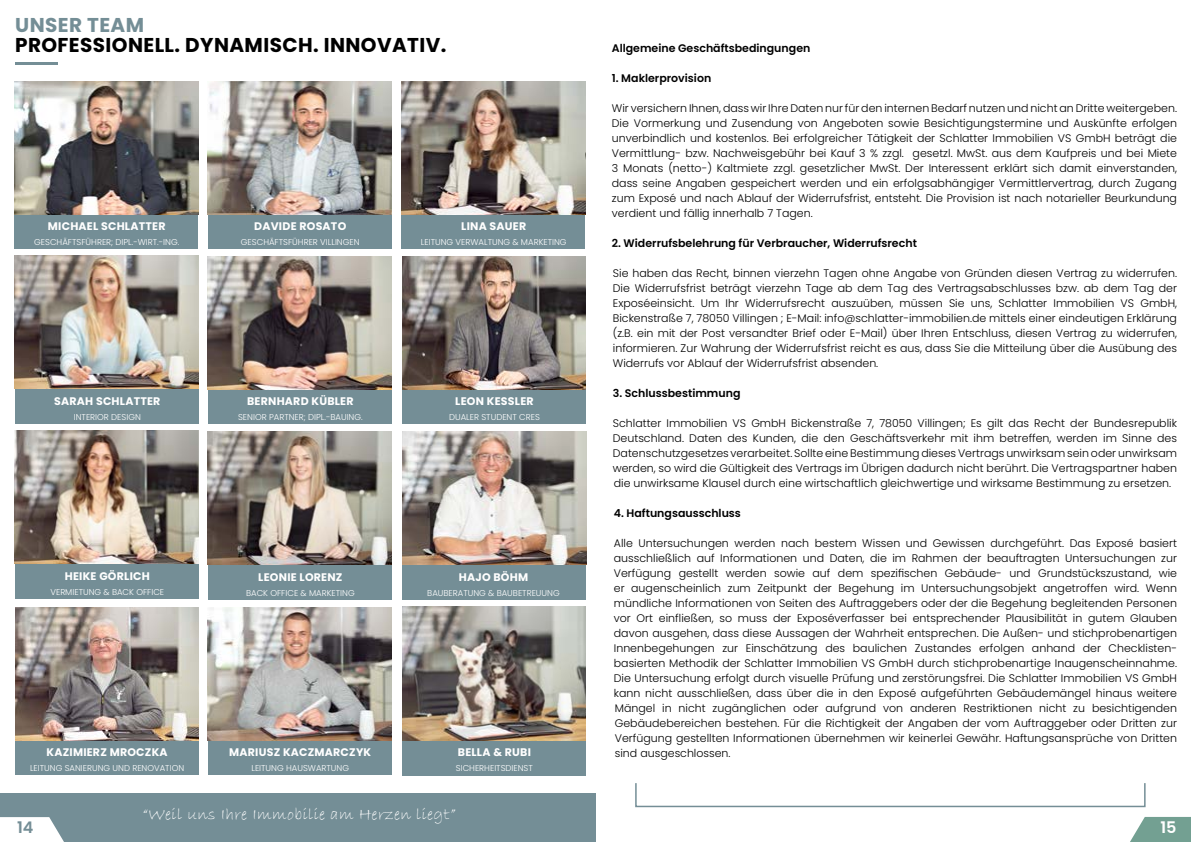
<style>
.page{position:relative;width:1191px;height:842px;background:#fff}
.page>*{position:absolute;margin:0;border:0;box-sizing:border-box;transform-origin:0 0}
.t1{font:700 20px "Poppins";letter-spacing:.02em;color:#000}
.t2{font:700 20px "Poppins";letter-spacing:.02em;color:#748e96}
.t3{font:17px "Bradley Hand ITC";letter-spacing:.02em;color:#fff}
.t4{font:600 16px "Poppins";color:#fff}
.t5{font:600 16px "Poppins";color:#748e96}
.t6{font:300 11px/15px "Poppins";color:#000;text-align:justify}
.t7{font:700 11px "Poppins";letter-spacing:.02em;color:#fff}
.t8{font:600 11px "Poppins";color:#000}
.t9{font:300 8.5px "Poppins";color:#fff}
</style>
<div class="page">
<svg style="left:1130px;top:817px;width:61px;height:25px"></svg>
<div style="left:402px;top:739px;width:184px;height:36px;background:#748e96"></div>
<img style="left:402px;top:607px;width:184px;height:133px">
<div style="left:0;top:793px;width:595px;height:49px;background:#748e96"></div>
<svg style="left:0;top:817px;width:64px;height:25px"></svg>
<hr style="left:15px;top:63px;width:43px;height:2px;background:#748e96">
<div style="left:14px;top:214px;width:184px;height:35px;background:#748e96"></div>
<img style="left:14px;top:81px;width:184px;height:133px">
<div style="left:208px;top:214px;width:184px;height:35px;background:#748e96"></div>
<img style="left:208px;top:81px;width:184px;height:133px">
<div style="left:401px;top:214px;width:184px;height:35px;background:#748e96"></div>
<img style="left:401px;top:81px;width:184px;height:133px">
<div style="left:15px;top:388px;width:184px;height:36px;background:#748e96"></div>
<img style="left:15px;top:255px;width:184px;height:133px">
<div style="left:208px;top:388px;width:184px;height:36px;background:#748e96"></div>
<img style="left:208px;top:256px;width:184px;height:133px">
<div style="left:402px;top:388px;width:184px;height:36px;background:#748e96"></div>
<img style="left:402px;top:256px;width:184px;height:133px">
<div style="left:15px;top:563px;width:184px;height:36px;background:#748e96"></div>
<img style="left:15px;top:431px;width:184px;height:133px">
<div style="left:208px;top:564px;width:184px;height:36px;background:#748e96"></div>
<img style="left:208px;top:432px;width:184px;height:133px">
<div style="left:402px;top:564px;width:184px;height:36px;background:#748e96"></div>
<div style="left:15px;top:739px;width:184px;height:36px;background:#748e96"></div>
<img style="left:402px;top:431px;width:184px;height:133px">
<div style="left:208px;top:739px;width:183px;height:36px;background:#748e96"></div>
<img style="left:208px;top:607px;width:183px;height:133px">
<img style="left:15px;top:607px;width:184px;height:133px">
<div style="left:635px;top:782px;width:510px;height:25px;border:2px solid #748e96"></div>
<h1 class="t2" style="left:15px;top:16px;width:130px">UNSER TEAM</h1>
<h1 class="t1" style="left:15px;top:36px;width:433px">PROFESSIONELL. DYNAMISCH. INNOVATIV.</h1>
<p class="t7" style="left:48px;top:222px;width:119px">MICHAEL SCHLATTER</p>
<p class="t9" style="left:34px;top:237px;width:146px">GESCHÄFTSFÜHRER; DIPL.-WIRT.-ING.</p>
<p class="t7" style="left:254px;top:222px;width:94px">DAVIDE ROSATO</p>
<p class="t9" style="left:241px;top:237px;width:120px">GESCHÄFTSFÜHRER VILLINGEN</p>
<p class="t7" style="left:461px;top:222px;width:66px">LINA SAUER</p>
<p class="t9" style="left:421px;top:237px;width:147px">LEITUNG VERWALTUNG &amp; MARKETING</p>
<p class="t7" style="left:54px;top:396px;width:108px">SARAH SCHLATTER</p>
<p class="t9" style="left:74px;top:412px;width:68px">INTERIOR DESIGN</p>
<p class="t7" style="left:247px;top:396px;width:108px">BERNHARD KÜBLER</p>
<p class="t9" style="left:238px;top:412px;width:126px">SENIOR PARTNER; DIPL.-BAUING.</p>
<p class="t7" style="left:455px;top:396px;width:80px">LEON KESSLER</p>
<p class="t9" style="left:449px;top:412px;width:92px">DUALER STUDENT CRES</p>
<p class="t7" style="left:65px;top:571px;width:86px">HEIKE GÖRLICH</p>
<p class="t9" style="left:50px;top:587px;width:115px">VERMIETUNG &amp; BACK OFFICE</p>
<p class="t7" style="left:258px;top:572px;width:86px">LEONIE LORENZ</p>
<p class="t9" style="left:246px;top:588px;width:110px">BACK OFFICE &amp; MARKETING</p>
<p class="t7" style="left:459px;top:572px;width:71px">HAJO BÖHM</p>
<p class="t9" style="left:427px;top:588px;width:134px">BAUBERATUNG &amp; BAUBETREUUNG</p>
<p class="t7" style="left:47px;top:747px;width:123px">KAZIMIERZ MROCZKA</p>
<p class="t9" style="left:30px;top:763px;width:156px">LEITUNG SANIERUNG UND RENOVATION</p>
<p class="t7" style="left:229px;top:747px;width:144px">MARIUSZ KACZMARCZYK</p>
<p class="t9" style="left:251px;top:763px;width:99px">LEITUNG HAUSWARTUNG</p>
<p class="t7" style="left:458px;top:747px;width:75px">BELLA &amp; RUBI</p>
<p class="t9" style="left:456px;top:763px;width:79px">SICHERHEITSDIENST</p>
<h3 class="t5" style="left:17px;top:818px;width:18px">14</h3>
<h2 class="t3" style="left:143px;top:806px;width:314px">“Weil uns Ihre Immobilie am Herzen liegt”</h2>
<p class="t8" style="left:612px;top:42px;width:200px">Allgemeine Geschäftsbedingungen</p>
<p class="t8" style="left:612px;top:72px;width:101px">1. Maklerprovision</p>
<p class="t6" style="left:612px;top:101px;width:567px">Wir versichern Ihnen, dass wir Ihre Daten nur für den internen Bedarf nutzen und nicht an Dritte weitergeben.<br>Die Vormerkung und Zusendung von Angeboten sowie Besichtigungstermine und Auskünfte erfolgen unverbindlich und kostenlos. Bei erfolgreicher Tätigkeit der Schlatter Immobilien VS GmbH beträgt die Vermittlung- bzw. Nachweisgebühr bei Kauf 3 % zzgl. gesetzl. MwSt. aus dem Kaufpreis und bei Miete 3 Monats (netto-) Kaltmiete zzgl. gesetzlicher MwSt. Der Interessent erklärt sich damit einverstanden, dass seine Angaben gespeichert werden und ein erfolgsabhängiger Vermittlervertrag, durch Zugang zum Exposé und nach Ablauf der Widerrufsfrist, entsteht. Die Provision ist nach notarieller Beurkundung verdient und fällig innerhalb 7 Tagen.</p>
<p class="t8" style="left:612px;top:237px;width:306px">2. Widerrufsbelehrung für Verbraucher, Widerrufsrecht</p>
<p class="t6" style="left:613px;top:266px;width:566px">Sie haben das Recht, binnen vierzehn Tagen ohne Angabe von Gründen diesen Vertrag zu widerrufen.<br>Die Widerrufsfrist beträgt vierzehn Tage ab dem Tag des Vertragsabschlusses bzw. ab dem Tag der Exposéeinsicht. Um Ihr Widerrufsrecht auszuüben, müssen Sie uns, Schlatter Immobilien VS GmbH, Bickenstraße 7, 78050 Villingen ; E-Mail: info@schlatter-immobilien.de mittels einer eindeutigen Erklärung (z.B. ein mit der Post versandter Brief oder E-Mail) über Ihren Entschluss, diesen Vertrag zu widerrufen, informieren. Zur Wahrung der Widerrufsfrist reicht es aus, dass Sie die Mitteilung über die Ausübung des Widerrufs vor Ablauf der Widerrufsfrist absenden.</p>
<p class="t8" style="left:613px;top:387px;width:129px">3. Schlussbestimmung</p>
<p class="t6" style="left:613px;top:416px;width:566px">Schlatter Immobilien VS GmbH Bickenstraße 7, 78050 Villingen; Es gilt das Recht der Bundesrepublik Deutschland. Daten des Kunden, die den Geschäftsverkehr mit ihm betreffen, werden im Sinne des Datenschutzgesetzes verarbeitet. Sollte eine Bestimmung dieses Vertrags unwirksam sein oder unwirksam werden, so wird die Gültigkeit des Vertrags im Übrigen dadurch nicht berührt. Die Vertragspartner haben die unwirksame Klausel durch eine wirtschaftlich gleichwertige und wirksame Bestimmung zu ersetzen.</p>
<p class="t8" style="left:614px;top:507px;width:129px">4. Haftungsausschluss</p>
<p class="t6" style="left:614px;top:536px;width:565px">Alle Untersuchungen werden nach bestem Wissen und Gewissen durchgeführt. Das Exposé basiert ausschließlich auf Informationen und Daten, die im Rahmen der beauftragten Untersuchungen zur Verfügung gestellt werden sowie auf dem spezifischen Gebäude- und Grundstückszustand, wie er augenscheinlich zum Zeitpunkt der Begehung im Untersuchungsobjekt angetroffen wird. Wenn mündliche Informationen von Seiten des Auftraggebers oder der die Begehung begleitenden Personen vor Ort einfließen, so muss der Exposéverfasser bei entsprechender Plausibilität in gutem Glauben davon ausgehen, dass diese Aussagen der Wahrheit entsprechen. Die Außen- und stichprobenartigen Innenbegehungen zur Einschätzung des baulichen Zustandes erfolgen anhand der Checklisten&shy;basierten Methodik der Schlatter Immobilien VS GmbH durch stichprobenartige Inaugenscheinnahme.<br>Die Untersuchung erfolgt durch visuelle Prüfung und zerstörungsfrei. Die Schlatter Immobilien VS GmbH kann nicht ausschließen, dass über die in den Exposé aufgeführten Gebäudemängel hinaus weitere Mängel in nicht zugänglichen oder aufgrund von anderen Restriktionen nicht zu besichtigenden Gebäudebereichen bestehen. Für die Richtigkeit der Angaben der vom Auftraggeber oder Dritten zur Verfügung gestellten Informationen übernehmen wir keinerlei Gewähr. Haftungsansprüche von Dritten sind ausgeschlossen.</p>
<h3 class="t4" style="left:1160px;top:818px;width:17px">15</h3>
</div>
